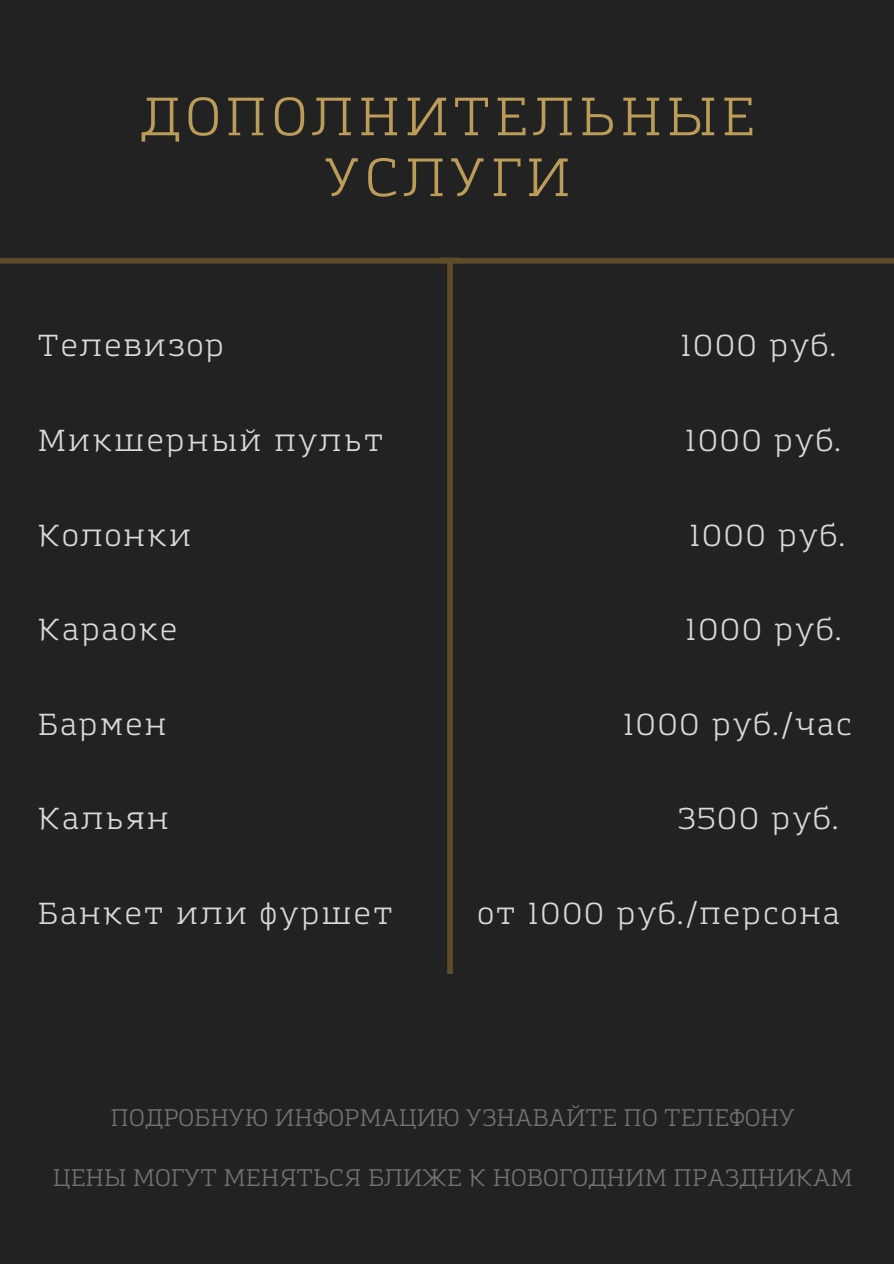
<style>
.page{position:relative;width:894px;height:1264px;background:#fff}
.page>*{position:absolute;margin:0;border:0;box-sizing:border-box;transform-origin:0 0}
.t1{font:52.95px/60.8px "Amazing Grotesk";letter-spacing:.09em;color:#bb9c58;text-align:center}
.t2{font:29.85px "Amazing Grotesk";letter-spacing:.07em;color:#d9d9d9}
.t3{font:23.7px "Amazing Grotesk";color:#737373}
</style>
<div class="page">
<div style="left:0;top:0;width:893px;height:1263px;background:#222"></div>
<div style="left:0;top:258px;width:893px;height:6px;background:#5d4d2a"></div>
<div style="left:447px;top:263px;width:5px;height:739px;background:#5d4d2a"></div>
<svg style="left:440px;top:257px;width:20px;height:1px"></svg>
<div style="left:234px;top:974px;width:426px;height:66px;background:#222"></div>
<p class="t1" style="left:139px;top:90px;width:616px">ДОПОЛНИТЕЛЬНЫЕ<br>УСЛУГИ</p>
<p class="t2" style="left:38px;top:333px;width:187px">Телевизор</p>
<p class="t2" style="left:680px;top:333px;width:157px">1000 руб.</p>
<p class="t2" style="left:38px;top:428px;width:347px">Микшерный пульт</p>
<p class="t2" style="left:685px;top:428px;width:157px">1000 руб.</p>
<p class="t2" style="left:38px;top:522px;width:155px">Колонки</p>
<p class="t2" style="left:689px;top:522px;width:157px">1000 руб.</p>
<p class="t2" style="left:38px;top:617px;width:141px">Караоке</p>
<p class="t2" style="left:685px;top:617px;width:157px">1000 руб.</p>
<p class="t2" style="left:38px;top:711px;width:130px">Бармен</p>
<p class="t2" style="left:623px;top:711px;width:230px">1000 руб./час</p>
<p class="t2" style="left:38px;top:806px;width:132px">Кальян</p>
<p class="t2" style="left:677px;top:806px;width:163px">3500 руб.</p>
<p class="t2" style="left:38px;top:901px;width:356px">Банкет или фуршет</p>
<p class="t2" style="left:477px;top:901px;width:363px">от 1000 руб./персона</p>
<p class="t3" style="left:111px;top:1107px;width:685px">ПОДРОБНУЮ ИНФОРМАЦИЮ УЗНАВАЙТЕ ПО ТЕЛЕФОНУ</p>
<p class="t3" style="left:53px;top:1168px;width:801px">ЦЕНЫ МОГУТ МЕНЯТЬСЯ БЛИЖЕ К НОВОГОДНИМ ПРАЗДНИКАМ</p>
</div>
